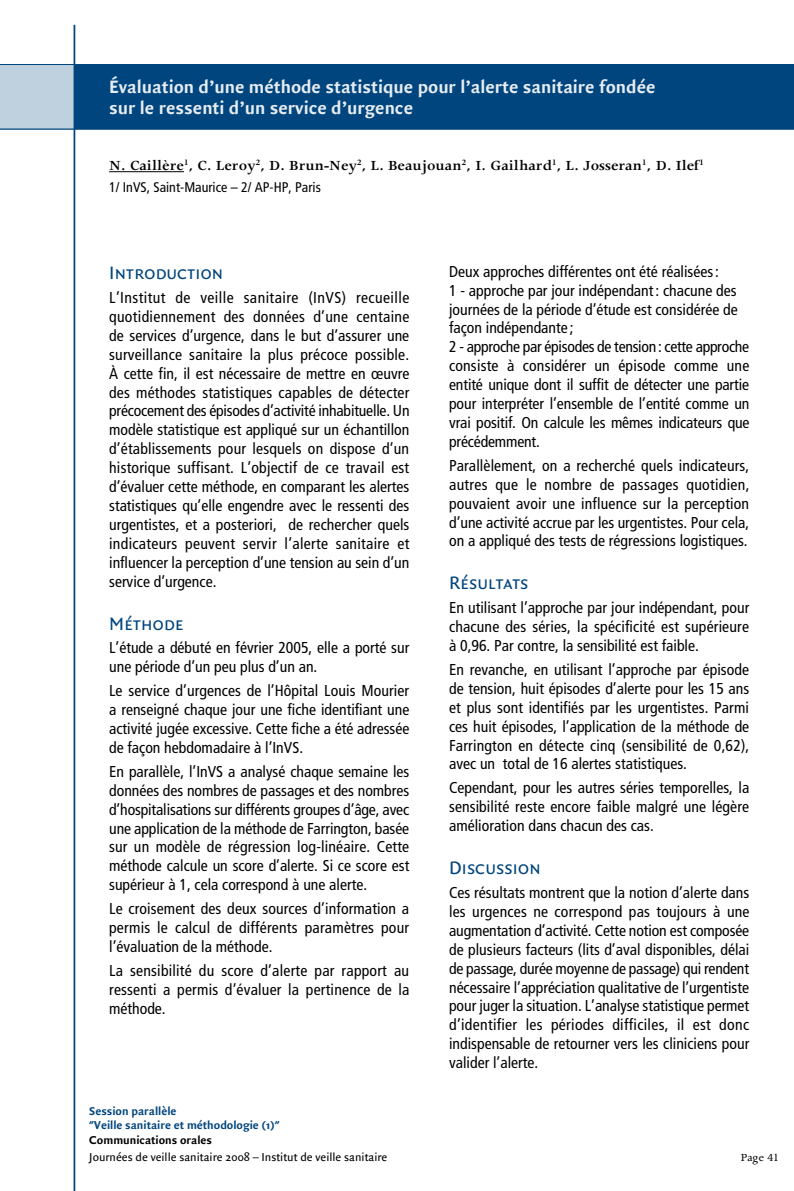
<style>
.page{position:relative;width:794px;height:1191px;background:#fff}
.page>*{position:absolute;margin:0;border:0;box-sizing:border-box;transform-origin:0 0}
.MenP_Titre1_Bandeau{font:700 19.25px/21px "Quadraat Sans";color:#e6ecf2}
.MenP_Titre2{font:19.25px "Quadraat Sans Caps";color:#00457d}
.MenP_Labeur{font:condensed 15.75px/18.9px "Frutiger LT Std";color:#000;text-align:justify}
.MenP_Participants{font:600 15.75px "Apollo";color:#000}
.MenP_Instituts{font:condensed 14px "Frutiger LT Std";color:#000}
.t1{font:12.25px "Quadraat Sans";color:#000}
.Maq_RappelPartie_TDM{font:700 12.25px/14.7px "Quadraat Sans";color:#00457d}
.Maq_RappelPartie_TDM-2{font:700 12.25px "Quadraat Sans";color:#000}
.t2{font:12.25px "Apollo";color:#000}
</style>
<div class="page">
<hr style="left:109px;top:171px;width:75px;height:1px;background:#000">
<div style="left:0;top:64px;width:794px;height:65px;background:#00457d"></div>
<div style="left:0;top:64px;width:73px;height:65px;background:#bfd0de"></div>
<hr style="left:0;top:129px;width:794px;height:1px;background:#00457d">
<hr style="left:0;top:64px;width:794px;height:1px;background:#00457d">
<hr style="left:74px;top:25px;width:1px;height:1166px;background:#00457d">
<p class="MenP_Titre1_Bandeau" style="left:109px;top:76px;width:548px">Évaluation d’une méthode statistique pour l’alerte sanitaire fondée sur le ressenti d’un service d’urgence</p>
<p class="MenP_Participants" style="left:109px;top:157px;width:596px">N. Caillère<sup>1</sup>, C. Leroy<sup>2</sup>, D. Brun-Ney<sup>2</sup>, L. Beaujouan<sup>2</sup>, I. Gailhard<sup>1</sup>, L. Josseran<sup>1</sup>, D. Ilef<sup>1</sup></p>
<p class="MenP_Instituts" style="left:109px;top:179px;width:213px">1/ InVS, Saint-Maurice – 2/ AP-HP, Paris</p>
<p class="MenP_Titre2" style="left:109px;top:262px;width:116px">Introduction</p>
<p class="MenP_Labeur" style="left:109px;top:288px;width:302px">L’Institut de veille sanitaire (InVS) recueille quotidiennement des données d’une centaine de services d’urgence, dans le but d’assurer une surveillance sanitaire la plus précoce possible.<br>À cette fin, il est nécessaire de mettre en œuvre des méthodes statistiques capables de détecter précocement des épisodes d’activité inhabituelle. Un modèle statistique est appliqué sur un échantillon d’établissements pour lesquels on dispose d’un historique suffisant. L’objectif de ce travail est d’évaluer cette méthode, en comparant les alertes statistiques qu’elle engendre avec le ressenti des urgentistes, et a posteriori, de rechercher quels indicateurs peuvent servir l’alerte sanitaire et influencer la perception d’une tension au sein d’un service d’urgence.</p>
<p class="MenP_Titre2" style="left:109px;top:612px;width:76px">Méthode</p>
<p class="MenP_Labeur" style="left:109px;top:638px;width:302px">L’étude a débuté en février 2005, elle a porté sur une période d’un peu plus d’un an.</p>
<p class="MenP_Labeur" style="left:109px;top:681px;width:302px">Le service d’urgences de l’Hôpital Louis Mourier a renseigné chaque jour une fiche identifiant une activité jugée excessive. Cette fiche a été adressée de façon hebdomadaire à l’InVS.</p>
<p class="MenP_Labeur" style="left:109px;top:762px;width:302px">En parallèle, l’InVS a analysé chaque semaine les données des nombres de passages et des nombres d’hospitalisations sur différents groupes d’âge, avec une application de la méthode de Farrington, basée sur un modèle de régression log-linéaire. Cette méthode calcule un score d’alerte. Si ce score est supérieur à 1, cela correspond à une alerte.</p>
<p class="MenP_Labeur" style="left:109px;top:899px;width:301px">Le croisement des deux sources d’information a permis le calcul de différents paramètres pour l’évaluation de la méthode.</p>
<p class="MenP_Labeur" style="left:109px;top:961px;width:302px">La sensibilité du score d’alerte par rapport au ressenti a permis d’évaluer la pertinence de la méthode.</p>
<p class="Maq_RappelPartie_TDM" style="left:89px;top:1103px;width:192px">Session parallèle<br>"Veille sanitaire et méthodologie (1)"</p>
<p class="Maq_RappelPartie_TDM-2" style="left:89px;top:1133px;width:124px">Communications orales</p>
<p class="MenP_Labeur" style="left:449px;top:262px;width:271px">Deux approches différentes ont été réalisées:</p>
<p class="MenP_Labeur" style="left:449px;top:281px;width:290px">1 - approche par jour indépendant: chacune des journées de la période d’étude est considérée de façon indépendante ;</p>
<p class="MenP_Labeur" style="left:449px;top:337px;width:302px">2 - approche par épisodes de tension: cette approche consiste à considérer un épisode comme une entité unique dont il suffit de détecter une partie pour interpréter l’ensemble de l’entité comme un vrai positif. On calcule les mêmes indicateurs que précédemment.</p>
<p class="MenP_Labeur" style="left:449px;top:456px;width:302px">Parallèlement, on a recherché quels indicateurs, autres que le nombre de passages quotidien, pouvaient avoir une influence sur la perception d’une activité accrue par les urgentistes. Pour cela, on a appliqué des tests de régressions logistiques.</p>
<p class="MenP_Titre2" style="left:449px;top:572px;width:81px">Résultats</p>
<p class="MenP_Labeur" style="left:449px;top:598px;width:302px">En utilisant l’approche par jour indépendant, pour chacune des séries, la spécificité est supérieure à 0,96. Par contre, la sensibilité est faible.</p>
<p class="MenP_Labeur" style="left:449px;top:660px;width:302px">En revanche, en utilisant l’approche par épisode de tension, huit épisodes d’alerte pour les 15 ans et plus sont identifiés par les urgentistes. Parmi ces huit épisodes, l’application de la méthode de Farrington en détecte cinq (sensibilité de 0,62), avec un total de 16 alertes statistiques.</p>
<p class="MenP_Labeur" style="left:449px;top:778px;width:302px">Cependant, pour les autres séries temporelles, la sensibilité reste encore faible malgré une légère amélioration dans chacun des cas.</p>
<p class="MenP_Titre2" style="left:449px;top:857px;width:93px">Discussion</p>
<p class="MenP_Labeur" style="left:449px;top:883px;width:302px">Ces résultats montrent que la notion d’alerte dans les urgences ne correspond pas toujours à une augmentation d’activité. Cette notion est composée de plusieurs facteurs (lits d’aval disponibles, délai de passage, durée moyenne de passage) qui rendent nécessaire l’appréciation qualitative de l’urgentiste pour juger la situation. L’analyse statistique permet d’identifier les périodes difficiles, il est donc indispensable de retourner vers les cliniciens pour valider l’alerte.</p>
<p class="t1" style="left:89px;top:1150px;width:299px">Journées de veille sanitaire 2008 – Institut de veille sanitaire</p>
<p class="t2" style="left:740px;top:1151px;width:40px">Page 41</p>
</div>
